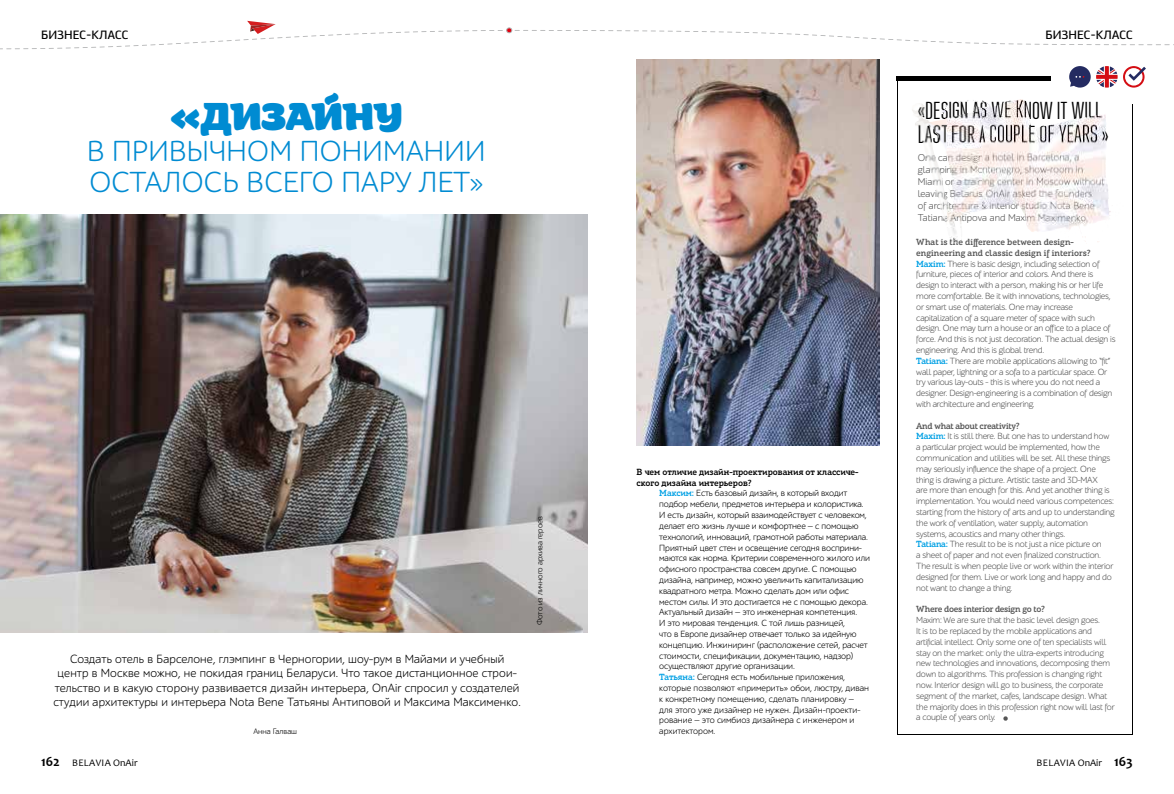
<style>
.page{position:relative;width:1174px;height:794px;background:#fff}
.page>*{position:absolute;margin:0;border:0;box-sizing:border-box;transform-origin:0 0}
.t1{font:39.8px "ALS Malina";color:#008bd2}
.t2{font:29.2px/31px "ALS Schlangesans";letter-spacing:.01em;color:#008bd2}
.t3{font:24.5px "Ristretto Pro";color:#000}
.t4{font:12px/14.4px "ALS Schlangesans";letter-spacing:.01em;color:#000;text-align:center}
.t5{font:700 12px "ALS Ekibastuz";color:#000}
.t6{font:10px "ALS Schlangesans";color:#565656}
.t7{font:10px "Candara";letter-spacing:.03em;color:#000}
.t8{font:9px/10.8px "ALS Schlangesans";letter-spacing:-.025em;color:#565656}
.t9{font:9px/10.8px "ALS Schlangesans";letter-spacing:-.01em;color:#000}
.t10{font:700 9px/10.8px "ALS Schlangeslab";letter-spacing:-.01em;color:#565656}
.t11{font:700 9px/10.8px "ALS Schlangeslab";color:#000}
.t12{font:8px "ALS Schlangesans";color:#000}
.s1{font-family:"ALS Schlangeslab";font-weight:700;color:#00a0e4}
.s2{font-family:"ALS Schlangeslab";font-weight:700}
.s3{font-weight:700;font-size:14px}
</style>
<div class="page">
<svg style="left:0;top:21px;width:1174px;height:28px"></svg>
<img style="left:0;top:214px;width:587px;height:418px">
<hr style="left:896px;top:77px;width:154px;height:4px;background:#000">
<hr style="left:1132px;top:104px;width:1px;height:630px;background:#000">
<svg style="left:1096px;top:66px;width:21px;height:22px"></svg>
<svg style="left:1069px;top:66px;width:21px;height:22px"></svg>
<svg style="left:1123px;top:66px;width:21px;height:22px"></svg>
<div style="left:1125px;top:68px;width:17px;height:18px;background:#fff;border-radius:50%"></div>
<svg style="left:1128px;top:67px;width:17px;height:14px"></svg>
<hr style="left:896px;top:76px;width:1px;height:659px;background:#000">
<svg style="left:1003px;top:716px;width:4px;height:4px"></svg>
<hr style="left:897px;top:734px;width:235px;height:1px;background:#000">
<img style="left:636px;top:60px;width:243px;height:386px">
<img style="left:946px;top:100px;width:36px;height:76px">
<img style="left:912px;top:104px;width:32px;height:114px">
<img style="left:982px;top:99px;width:43px;height:44px">
<img style="left:999px;top:155px;width:112px;height:74px">
<h3 class="t5" style="left:41px;top:27px;width:89px">БИЗНЕС-КЛАСС</h3>
<h3 class="t5" style="left:1045px;top:27px;width:89px">БИЗНЕС-КЛАСС</h3>
<h1 class="t1" style="left:171px;top:88px;width:233px">«ДИЗАЙНУ</h1>
<h2 class="t2" style="left:87px;top:136px;width:400px">В ПРИВЫЧНОМ ПОНИМАНИИ<br>ОСТАЛОСЬ ВСЕГО ПАРУ ЛЕТ»</h2>
<p class="t4" style="left:53px;top:652px;width:469px">Создать отель в Барселоне, глэмпинг в Черногории, шоу-рум в Майами и учебный центр в Москве можно, не покидая границ Беларуси. Что такое дистанционное строи&shy;тельство и в какую сторону развивается дизайн интерьера, OnAir спросил у создателей студии архитектуры и интерьера Nota Bene Татьяны Антиповой и Максима Максименко.</p>
<p class="t12" style="left:253px;top:726px;width:45px">Анна Галваш</p>
<p class="t12" style="left:535px;top:625px;width:111px;rotate:-90deg">Фото из личного архива героев</p>
<p class="t11" style="left:636px;top:467px;width:223px">В чем отличие дизайн-проектирования от классиче&shy;ского дизайна интерьеров?</p>
<p class="t9" style="left:659px;top:488px;width:212px"><span class="s1">Максим:</span> Есть базовый дизайн, в который входит подбор мебели, предметов интерьера и колористика.<br>И есть дизайн, который взаимодействует с человеком, делает его жизнь лучше и комфортнее — с помощью технологий, инноваций, грамотной работы материала.<br>Приятный цвет стен и освещение сегодня восприни&shy;маются как норма. Критерии современного жилого или офисного пространства совсем другие. С помощью дизайна, например, можно увеличить капитализацию квадратного метра. Можно сделать дом или офис местом силы. И это достигается не с помощью декора.<br>Актуальный дизайн — это инженерная компетенция.<br>И это мировая тенденция. С той лишь разницей,<br>что в Европе дизайнер отвечает только за идейную концепцию. Инжиниринг (расположение сетей, расчет стоимости, спецификации, документацию, надзор) осуществляют другие организации.<br><span class="s1">Татьяна:</span> Сегодня есть мобильные приложения, которые позволяют «примерить» обои, люстру, диван к конкретному помещению, сделать планировку —<br>для этого уже дизайнер не нужен. Дизайн-проекти&shy;рование — это симбиоз дизайнера с инженером и архитектором.</p>
<h3 class="t3" style="left:917px;top:96px;width:186px">«DESIGN AS WE KNOW IT WILL</h3>
<p class="t6" style="left:917px;top:212px;width:172px">Tatiana Antipova and Maxim Maximenko.</p>
<p class="t10" style="left:916px;top:237px;width:176px">What is the difference between design&shy;engineering and classic design if interiors?</p>
<p class="t8" style="left:916px;top:258px;width:201px"><span class="s1">Maxim:</span> There is basic design, including selection of furniture, pieces of interior and colors. And there is design to interact with a person, making his or her life more comfortable. Be it with innovations, technologies, or smart use of materials. One may increase capitalization of a square meter of space with such design. One may turn a house or an office to a place of force. And this is not just decoration. The actual design is engineering. And this is global trend.<br><span class="s1">Tatiana:</span> There are mobile applications allowing to “fit” wall paper, lightning or a sofa to a particular space. Or try various lay-outs – this is where you do not need a designer. Design-engineering is a combination of design with architecture and engineering.</p>
<p class="t10" style="left:916px;top:420px;width:105px">And what about creativity?</p>
<p class="t8" style="left:916px;top:431px;width:200px"><span class="s1">Maxim:</span> It is still there. But one has to understand how a particular project would be implemented, how the communication and utilities will be set. All these things may seriously influence the shape of a project. One thing is drawing a picture. Artistic taste and 3D-MAX<br>are more than enough for this. And yet another thing is implementation. You would need various competences: starting from the history of arts and up to understanding the work of ventilation, water supply, automation systems, acoustics and many other things.<br><span class="s1">Tatiana:</span> The result to be is not just a nice picture on<br>a sheet of paper and not even finalized construction.<br>The result is when people live or work within the interior designed for them. Live or work long and happy and do not want to change a thing.</p>
<p class="t10" style="left:916px;top:604px;width:130px">Where does interior design go to?</p>
<p class="t8" style="left:916px;top:615px;width:200px">Maxim: We are sure that the basic level design goes.<br>It is to be replaced by the mobile applications and artificial intellect. Only some one of ten specialists will stay on the market: only the ultra-experts introducing new technologies and innovations, decomposing them down to algorithms. This profession is changing right now. Interior design will go to business, the corporate segment of the market, cafes, landscape design. What the majority does in this profession right now will last for a couple of years only. <span class="s2">•</span></p>
<p class="t7" style="left:41px;top:757px;width:98px"><span class="s3">162</span> BELAVIA OnAir</p>
<p class="t7" style="left:1036px;top:756px;width:98px">BELAVIA OnAir <span class="s3">163</span></p>
</div>
